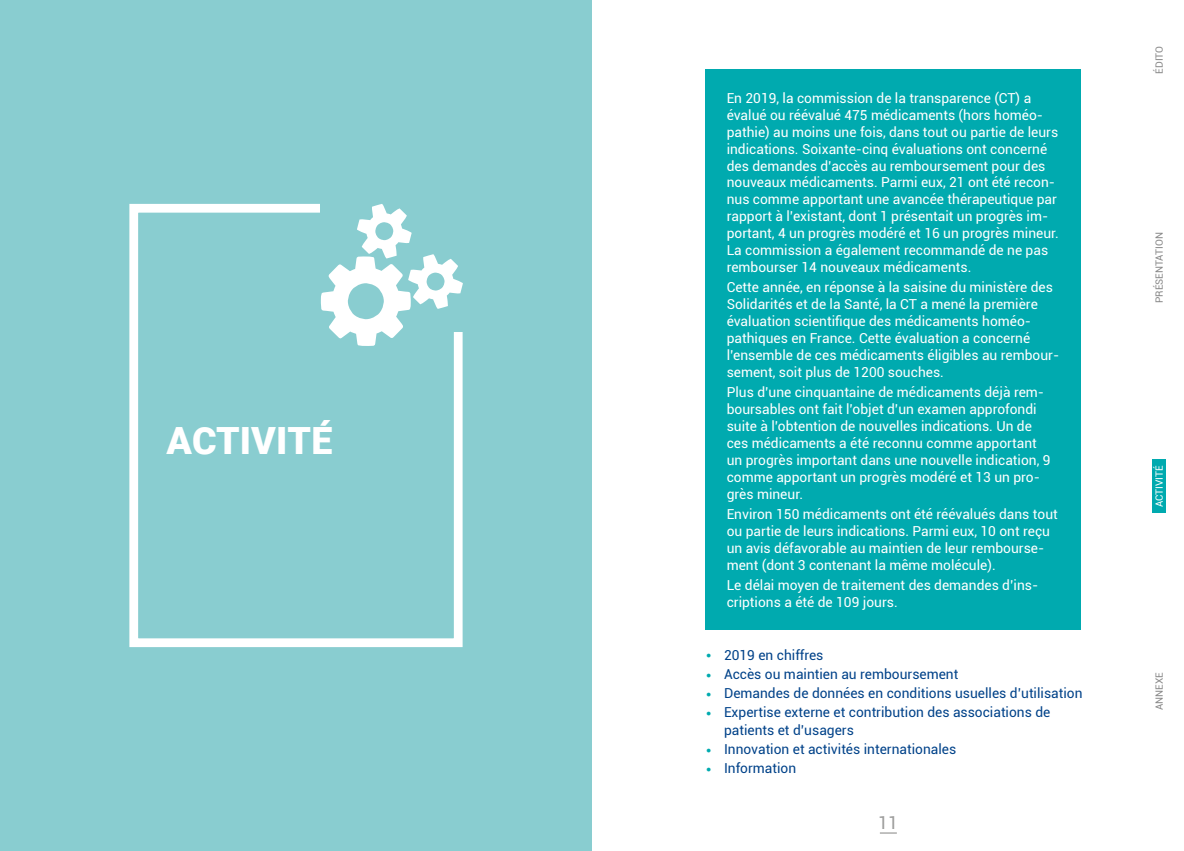
<style>
.page{position:relative;width:1184px;height:851px;background:#fff}
.page>*{position:absolute;margin:0;border:0;box-sizing:border-box;transform-origin:0 0}
.t1{font:900 37.5px "Roboto";color:#fff}
.t2{font:17.62px "Roboto";color:#9d9d9c}
.t3{font:13.75px/16.9px "Roboto";color:#fff}
.t4{font:13.75px/17.5px "Roboto";color:#004289}
.t5{font:10px "Roboto";color:#878787}
.t6{font:10px "Roboto";color:#fff}
.s1{font-family:"Arial";font-size:8.75px;color:#00aaaf}
</style>
<div class="page">
<div style="left:1152px;top:459px;width:14px;height:53px;background:#00aaaf"></div>
<svg style="left:880px;top:832px;width:16px;height:1px"></svg>
<div style="left:0;top:0;width:592px;height:850px;background:#89cdd0"></div>
<svg style="left:129px;top:203px;width:334px;height:445px"></svg>
<svg style="left:321px;top:204px;width:142px;height:142px"></svg>
<div style="left:705px;top:70px;width:376px;height:560px;background:#00aaaf"></div>
<p class="t1" style="left:167px;top:414px;width:167px">ACTIVITÉ</p>
<p class="t3" style="left:726px;top:89px;width:334px">En 2019, la commission de la transparence (CT) a évalué ou réévalué 475 médicaments (hors homéo&shy;pathie) au moins une fois, dans tout ou partie de leurs indications. Soixante-cinq évaluations ont concerné des demandes d’accès au remboursement pour des nouveaux médicaments. Parmi eux, 21 ont été recon&shy;nus comme apportant une avancée thérapeutique par rapport à l’existant, dont 1 présentait un progrès im&shy;portant, 4 un progrès modéré et 16 un progrès mineur.<br>La commission a également recommandé de ne pas rembourser 14 nouveaux médicaments.</p>
<p class="t3" style="left:726px;top:278px;width:334px">Cette année, en réponse à la saisine du ministère des Solidarités et de la Santé, la CT a mené la première évaluation scientifique des médicaments homéo&shy;pathiques en France. Cette évaluation a concerné l’ensemble de ces médicaments éligibles au rembour&shy;sement, soit plus de 1200 souches.</p>
<p class="t3" style="left:726px;top:383px;width:325px">Plus d’une cinquantaine de médicaments déjà rem&shy;boursables ont fait l’objet d’un examen approfondi suite à l’obtention de nouvelles indications. Un de ces médicaments a été reconnu comme apportant un progrès important dans une nouvelle indication, 9 comme apportant un progrès modéré et 13 un pro&shy;grès mineur.</p>
<p class="t3" style="left:726px;top:505px;width:332px">Environ 150 médicaments ont été réévalués dans tout ou partie de leurs indications. Parmi eux, 10 ont reçu un avis défavorable au maintien de leur rembourse&shy;ment (dont 3 contenant la même molécule).</p>
<p class="t3" style="left:726px;top:576px;width:313px">Le délai moyen de traitement des demandes d’ins&shy;criptions a été de 109 jours.</p>
<p class="t4" style="left:706px;top:645px;width:119px"><span class="s1">●</span> 2019 en chiffres</p>
<p class="t4" style="left:706px;top:664px;width:254px"><span class="s1">●</span> Accès ou maintien au remboursement</p>
<p class="t4" style="left:706px;top:683px;width:378px"><span class="s1">●</span> Demandes de données en conditions usuelles d’utilisation</p>
<p class="t4" style="left:724px;top:703px;width:328px;text-indent:-18px"><span class="s1">●</span> Expertise externe et contribution des associations de patients et d’usagers</p>
<p class="t4" style="left:706px;top:739px;width:251px"><span class="s1">●</span> Innovation et activités internationales</p>
<p class="t4" style="left:706px;top:759px;width:91px"><span class="s1">●</span> Information</p>
<p class="t2" style="left:878px;top:810px;width:21px">11</p>
<p class="t5" style="left:1152px;top:74px;width:29px;rotate:-90deg">ÉDITO</p>
<p class="t5" style="left:1152px;top:303px;width:72px;rotate:-90deg">PRÉSENTATION</p>
<p class="t6" style="left:1152px;top:507px;width:43px;rotate:-90deg">ACTIVITÉ</p>
<p class="t5" style="left:1152px;top:710px;width:39px;rotate:-90deg">ANNEXE</p>
</div>
